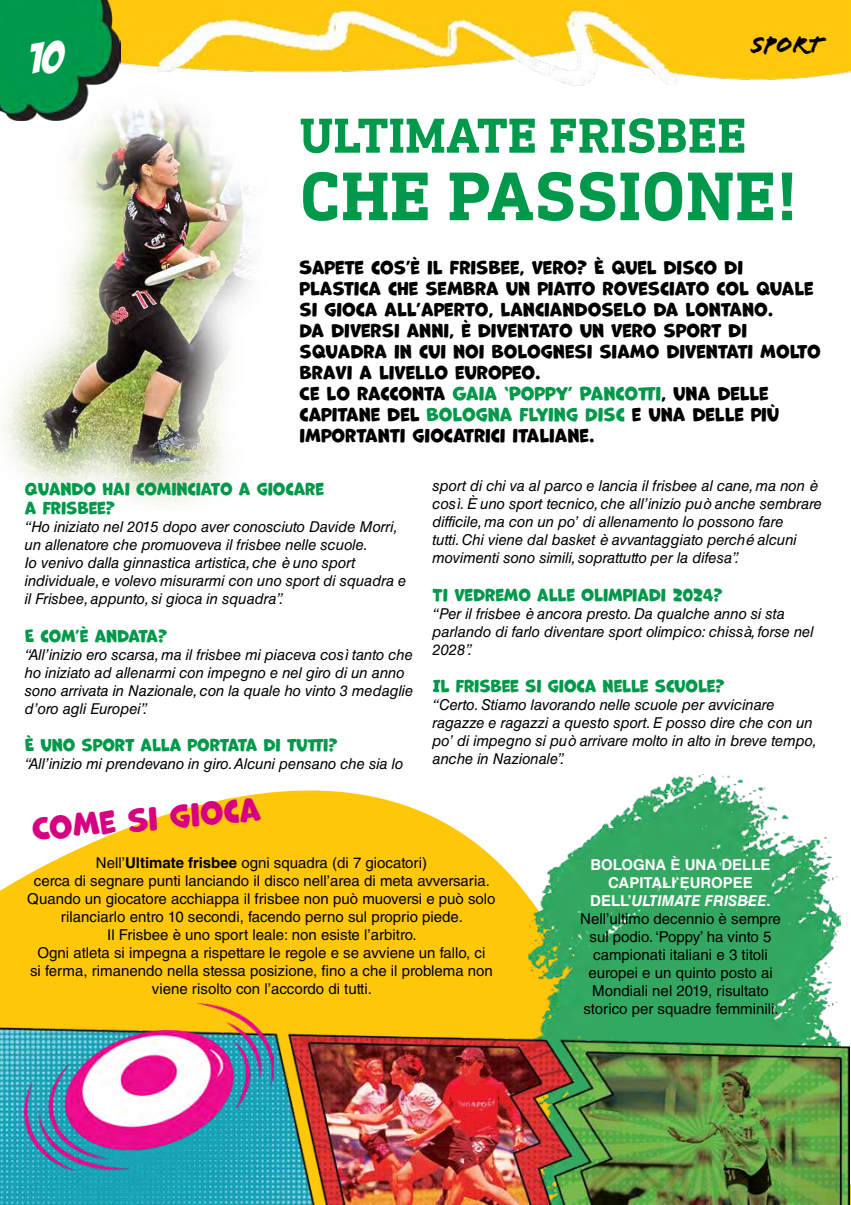
<style>
.page{position:relative;width:851px;height:1205px;background:#fff}
.page>*{position:absolute;margin:0;border:0;box-sizing:border-box;transform-origin:0 0}
.t1{font:700 70px "DIN Next Slab Pro";letter-spacing:.01em;color:#00984a}
.t2{font:700 50px "DIN Next Slab Pro";letter-spacing:.01em;color:#00984a}
.t3{font:42.5px "Bada Boom BB";color:#fff}
.t4{font:30px "Marvin Round";color:#d60080}
.t5{font:25px "Flood Std";color:#000}
.t6{font:17.5px/21px "Marvin Round";color:#000}
.t7{font:16.25px/19.5px "Marvin Round";letter-spacing:-.005em;color:#00984a}
.t8{font:italic 15px/18px "Helvetica LT Std";letter-spacing:-.005em;color:#000}
.t9{font:15px/18px "Helvetica LT Std";color:#000;text-align:center}
.s1{color:#00984a}
.s2{font-weight:700}
.s3{font-weight:700;color:#fff}
.s4{font-weight:700;font-style:italic;color:#fff}
</style>
<div class="page">
<svg style="left:0;top:790px;width:850px;height:415px;fill:#ffc709"></svg>
<img style="left:528px;top:774px;width:312px;height:254px">
<img style="left:3px;top:103px;width:252px;height:402px">
<img style="left:120px;top:0;width:730px;height:85px">
<img style="left:0;top:0;width:120px;height:120px">
<img style="left:0;top:1028px;width:849px;height:177px">
<img style="left:25px;top:1004px;width:248px;height:166px">
<svg style="left:850px;top:0;width:1px;height:73px"></svg>
<img style="left:850px;top:1184px;width:1px;height:21px">
<h3 class="t3" style="left:29px;top:35px;width:36px">10</h3>
<h3 class="t5" style="left:751px;top:30px;width:73px">SPORT</h3>
<h2 class="t2" style="left:300px;top:106px;width:448px">ULTIMATE FRISBEE</h2>
<h1 class="t1" style="left:300px;top:155px;width:499px">CHE PASSIONE!</h1>
<p class="t6" style="left:299px;top:257px;width:522px">SAPETE COS’È IL FRISBEE, VERO? È QUEL DISCO DI PLASTICA CHE SEMBRA UN PIATTO ROVESCIATO COL QUALE SI GIOCA ALL’APERTO, LANCIANDOSELO DA LONTANO.<br>DA DIVERSI ANNI, È DIVENTATO UN VERO SPORT DI SQUADRA IN CUI NOI BOLOGNESI SIAMO DIVENTATI MOLTO BRAVI A LIVELLO EUROPEO.<br>CE LO RACCONTA <span class="s1">GAIA ‘POPPY’ PANCOTTI</span>, UNA DELLE CAPITANE DEL <span class="s1">BOLOGNA FLYING DISC</span> E UNA DELLE PIÙ IMPORTANTI GIOCATRICI ITALIANE.</p>
<p class="t7" style="left:25px;top:479px;width:300px">QUANDO HAI COMINCIATO A GIOCARE<br>A FRISBEE?</p>
<p class="t8" style="left:25px;top:518px;width:383px">“Ho iniziato nel 2015 dopo aver conosciuto Davide Morri, un allenatore che promuoveva il frisbee nelle scuole.<br>Io venivo dalla ginnastica artistica, che è uno sport individuale, e volevo misurarmi con uno sport di squadra e il Frisbee, appunto, si gioca in squadra”.</p>
<p class="t7" style="left:25px;top:626px;width:144px">E COM’È ANDATA?</p>
<p class="t8" style="left:25px;top:645px;width:390px">“All’inizio ero scarsa, ma il frisbee mi piaceva così tanto che ho iniziato ad allenarmi con impegno e nel giro di un anno sono arrivata in Nazionale, con la quale ho vinto 3 medaglie d’oro agli Europei”.</p>
<p class="t7" style="left:25px;top:736px;width:314px">È UNO SPORT ALLA PORTATA DI TUTTI?</p>
<p class="t8" style="left:25px;top:755px;width:380px">“All’inizio mi prendevano in giro. Alcuni pensano che sia lo</p>
<p class="t8" style="left:432px;top:477px;width:391px">sport di chi va al parco e lancia il frisbee al cane, ma non è così. È uno sport tecnico, che all’inizio può anche sembrare difficile, ma con un po’ di allenamento lo possono fare<br>tutti. Chi viene dal basket è avvantaggiato perché alcuni movimenti sono simili, soprattutto per la difesa”.</p>
<p class="t7" style="left:432px;top:585px;width:291px">TI VEDREMO ALLE OLIMPIADI 2024?</p>
<p class="t8" style="left:432px;top:604px;width:382px">“Per il frisbee è ancora presto. Da qualche anno si sta parlando di farlo diventare sport olimpico: chissà, forse nel<br>2028”.</p>
<p class="t7" style="left:432px;top:677px;width:293px">IL FRISBEE SI GIOCA NELLE SCUOLE?</p>
<p class="t8" style="left:432px;top:696px;width:386px">“Certo. Stiamo lavorando nelle scuole per avvicinare ragazze e ragazzi a questo sport. E posso dire che con un po’ di impegno si può arrivare molto in alto in breve tempo, anche in Nazionale”.</p>
<h3 class="t4" style="left:31px;top:812px;width:231px;rotate:-5deg">COME SI GIOCA</h3>
<p class="t9" style="left:27px;top:854px;width:469px">Nell’<span class="s2">Ultimate frisbee</span> ogni squadra (di 7 giocatori)<br>cerca di segnare punti lanciando il disco nell’area di meta avversaria.<br>Quando un giocatore acchiappa il frisbee non può muoversi e può solo rilanciarlo entro 10 secondi, facendo perno sul proprio piede.<br>Il Frisbee è uno sport leale: non esiste l’arbitro.<br>Ogni atleta si impegna a rispettare le regole e se avviene un fallo, ci<br>si ferma, rimanendo nella stessa posizione, fino a che il problema non viene risolto con l’accordo di tutti.</p>
<p class="t9" style="left:580px;top:856px;width:202px"><span class="s3">BOLOGNA È UNA DELLE<br>CAPITALI EUROPEE<br>DELL’</span><span class="s4">ULTIMATE FRISBEE</span><span class="s3">.<br></span>Nell’ultimo decennio è sempre sul podio. ‘Poppy’ ha vinto 5 campionati italiani e 3 titoli europei e un quinto posto ai<br>Mondiali nel 2019, risultato storico per squadre femminili.</p>
</div>
